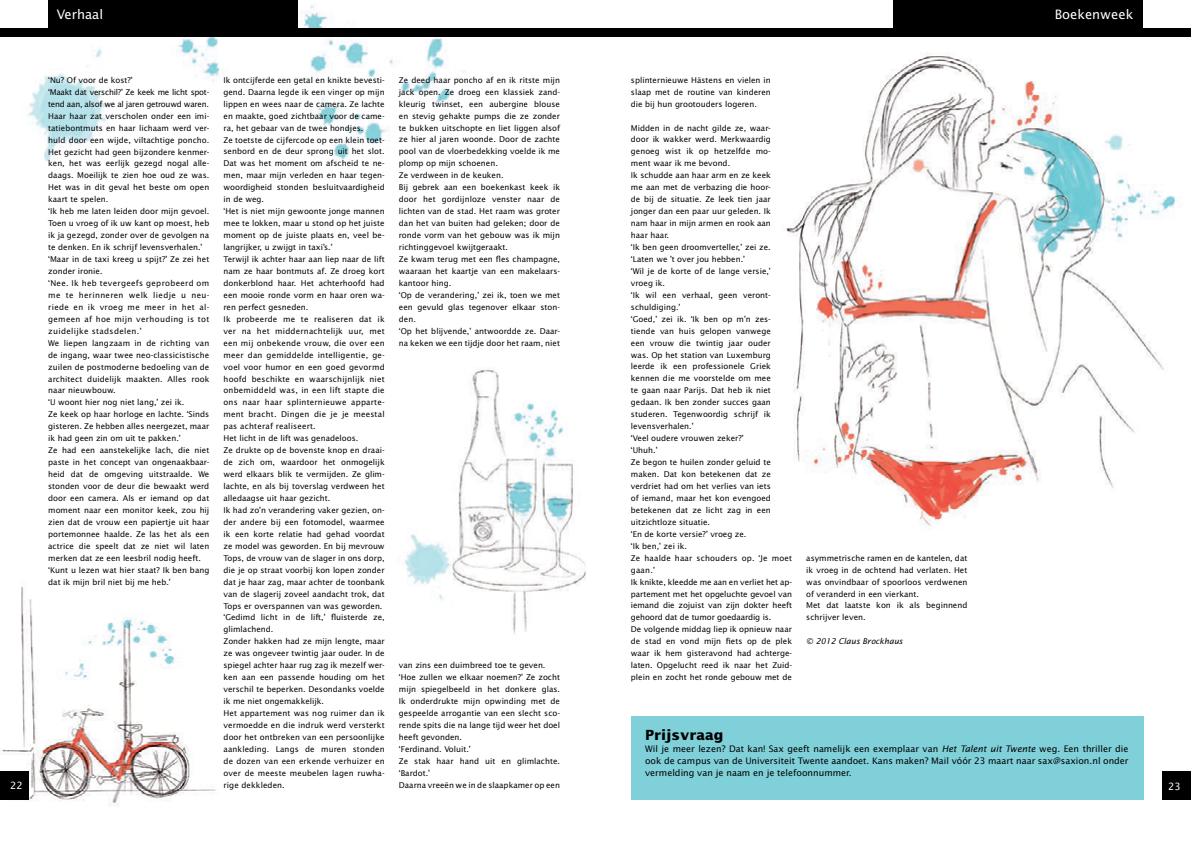
<style>
.page{position:relative;width:1191px;height:842px;background:#fff}
.page>*{position:absolute;margin:0;border:0;box-sizing:border-box;transform-origin:0 0}
.t1{font:700 14px "Lucida Sans Std";color:#000}
.t2{font:13px "Lucida Sans Std";color:#fff}
.t3{font:10px "Lucida Sans Std";color:#fff}
.t4{font:9px/12px "Lucida Sans Std";color:#000;text-align:justify}
.t5{font:8px/11.9px "Lucida Sans Std";color:#000}
.t6{font:italic 8px "Lucida Sans Std";color:#000}
.s1{font-style:italic}
</style>
<div class="page">
<div style="left:630px;top:716px;width:513px;height:83px;background:#80d0da"></div>
<img style="left:27px;top:0;width:438px;height:161px">
<img style="left:0;top:586px;width:216px;height:221px">
<img style="left:404px;top:370px;width:182px;height:265px">
<img style="left:786px;top:53px;width:391px;height:474px">
<div style="left:48px;top:0;width:249px;height:28px;background:#000"></div>
<div style="left:0;top:28px;width:595px;height:9px;background:#000"></div>
<div style="left:595px;top:28px;width:596px;height:9px;background:#000"></div>
<div style="left:1162px;top:771px;width:29px;height:28px;background:#000"></div>
<div style="left:893px;top:0;width:249px;height:28px;background:#000"></div>
<div style="left:0;top:771px;width:28px;height:28px;background:#000"></div>
<p class="t3" style="left:10px;top:780px;width:14px">22</p>
<h2 class="t2" style="left:57px;top:7px;width:48px">Verhaal</h2>
<p class="t5" style="left:48px;top:74px;width:163px">‘Nu? Of voor de kost?’<br>‘Maakt dat verschil?’ Ze keek me licht spot&shy;tend aan, alsof we al jaren getrouwd waren.<br>Haar haar zat verscholen onder een imi&shy;tatiebontmuts en haar lichaam werd ver&shy;huld door een wijde, viltachtige poncho.<br>Het gezicht had geen bijzondere kenmer&shy;ken, het was eerlijk gezegd nogal alle&shy;daags. Moeilijk te zien hoe oud ze was.<br>Het was in dit geval het beste om open kaart te spelen.<br>‘Ik heb me laten leiden door mijn gevoel.<br>Toen u vroeg of ik uw kant op moest, heb ik ja gezegd, zonder over de gevolgen na te denken. En ik schrijf levensverhalen.’ ‘Maar in de taxi kreeg u spijt?’ Ze zei het zonder ironie.<br>‘Nee. Ik heb tevergeefs geprobeerd om me te herinneren welk liedje u neu&shy;riede en ik vroeg me meer in het al&shy;gemeen af hoe mijn verhouding is tot zuidelijke stadsdelen.’<br>We liepen langzaam in de richting van de ingang, waar twee neo-classicistische zuilen de postmoderne bedoeling van de architect duidelijk maakten. Alles rook naar nieuwbouw.<br>‘U woont hier nog niet lang,’ zei ik.<br>Ze keek op haar horloge en lachte. ‘Sinds gisteren. Ze hebben alles neergezet, maar ik had geen zin om uit te pakken.’<br>Ze had een aanstekelijke lach, die niet paste in het concept van ongenaakbaar&shy;heid dat de omgeving uitstraalde. We stonden voor de deur die bewaakt werd door een camera. Als er iemand op dat moment naar een monitor keek, zou hij zien dat de vrouw een papiertje uit haar portemonnee haalde. Ze las het als een actrice die speelt dat ze niet wil laten merken dat ze een leesbril nodig heeft. ‘Kunt u lezen wat hier staat? Ik ben bang dat ik mijn bril niet bij me heb.’</p>
<p class="t5" style="left:223px;top:74px;width:163px">Ik ontcijferde een getal en knikte bevesti&shy;gend. Daarna legde ik een vinger op mijn lippen en wees naar de camera. Ze lachte en maakte, goed zichtbaar voor de came&shy;ra, het gebaar van de twee hondjes.<br>Ze toetste de cijfercode op een klein toet&shy;senbord en de deur sprong uit het slot.<br>Dat was het moment om afscheid te ne&shy;men, maar mijn verleden en haar tegen&shy;woordigheid stonden besluitvaardigheid in de weg.<br>‘Het is niet mijn gewoonte jonge mannen mee te lokken, maar u stond op het juiste moment op de juiste plaats en, veel be&shy;langrijker, u zwijgt in taxi’s.’<br>Terwijl ik achter haar aan liep naar de lift nam ze haar bontmuts af. Ze droeg kort donkerblond haar. Het achterhoofd had een mooie ronde vorm en haar oren wa&shy;ren perfect gesneden.<br>Ik probeerde me te realiseren dat ik ver na het middernachtelijk uur, met een mij onbekende vrouw, die over een meer dan gemiddelde intelligentie, ge&shy;voel voor humor en een goed gevormd hoofd beschikte en waarschijnlijk niet onbemiddeld was, in een lift stapte die ons naar haar splinternieuwe apparte&shy;ment bracht. Dingen die je je meestal pas achteraf realiseert.<br>Het licht in de lift was genadeloos.<br>Ze drukte op de bovenste knop en draai&shy;de zich om, waardoor het onmogelijk werd elkaars blik te vermijden. Ze glim&shy;lachte, en als bij toverslag verdween het alledaagse uit haar gezicht.<br>Ik had zo’n verandering vaker gezien, on&shy;der andere bij een fotomodel, waarmee ik een korte relatie had gehad voordat ze model was geworden. En bij mevrouw Tops, de vrouw van de slager in ons dorp, die je op straat voorbij kon lopen zonder dat je haar zag, maar achter de toonbank van de slagerij zoveel aandacht trok, dat Tops er overspannen van was geworden. ‘Gedimd licht in de lift,’ fluisterde ze, glimlachend.<br>Zonder hakken had ze mijn lengte, maar ze was ongeveer twintig jaar ouder. In de spiegel achter haar rug zag ik mezelf wer&shy;ken aan een passende houding om het verschil te beperken. Desondanks voelde ik me niet ongemakkelijk.<br>Het appartement was nog ruimer dan ik vermoedde en die indruk werd versterkt door het ontbreken van een persoonlijke aankleding. Langs de muren stonden de dozen van een erkende verhuizer en over de meeste meubelen lagen ruwha&shy;rige dekkleden.</p>
<p class="t5" style="left:399px;top:74px;width:163px">Ze deed haar poncho af en ik ritste mijn jack open. Ze droeg een klassiek zand&shy;kleurig twinset, een aubergine blouse en stevig gehakte pumps die ze zonder te bukken uitschopte en liet liggen alsof ze hier al jaren woonde. Door de zachte pool van de vloerbedekking voelde ik me plomp op mijn schoenen.<br>Ze verdween in de keuken.<br>Bij gebrek aan een boekenkast keek ik door het gordijnloze venster naar de lichten van de stad. Het raam was groter dan het van buiten had geleken; door de ronde vorm van het gebouw was ik mijn richtinggevoel kwijtgeraakt.<br>Ze kwam terug met een fles champagne, waaraan het kaartje van een makelaars&shy;kantoor hing.<br>‘Op de verandering,’ zei ik, toen we met een gevuld glas tegenover elkaar ston&shy;den.<br>‘Op het blijvende,’ antwoordde ze. Daar&shy;na keken we een tijdje door het raam, niet</p>
<p class="t5" style="left:399px;top:659px;width:163px">van zins een duimbreed toe te geven. ‘Hoe zullen we elkaar noemen?’ Ze zocht mijn spiegelbeeld in het donkere glas.<br>Ik onderdrukte mijn opwinding met de gespeelde arrogantie van een slecht sco&shy;rende spits die na lange tijd weer het doel heeft gevonden.<br>‘Ferdinand. Voluit.’<br>Ze stak haar hand uit en glimlachte. ‘Bardot.’<br>Daarna vreeën we in de slaapkamer op een</p>
<p class="t5" style="left:631px;top:74px;width:141px;text-align:justify">splinternieuwe Hästens en vielen in slaap met de routine van kinderen die bij hun grootouders logeren.</p>
<p class="t5" style="left:631px;top:122px;width:163px">Midden in de nacht gilde ze, waar-<br>door ik wakker werd. Merkwaardig genoeg wist ik op hetzelfde mo&shy;ment waar ik me bevond.<br>Ik schudde aan haar arm en ze keek<br>me aan met de verbazing die hoor-<br>de bij de situatie. Ze leek tien jaar jonger dan een paar uur geleden. Ik<br>nam haar in mijn armen en rook aan<br>haar haar.<br>‘Ik ben geen droomverteller,’ zei ze. ‘Laten we ’t over jou hebben.’<br>‘Wil je de korte of de lange versie,’ vroeg ik.<br>‘Ik wil een verhaal, geen veront&shy;schuldiging.’<br>‘Goed,’ zei ik. ‘Ik ben op m’n zes&shy;tiende van huis gelopen vanwege<br>een vrouw die twintig jaar ouder<br>was. Op het station van Luxemburg leerde ik een professionele Griek kennen die me voorstelde om mee<br>te gaan naar Parijs. Dat heb ik niet gedaan. Ik ben zonder succes gaan studeren. Tegenwoordig schrijf ik levensverhalen.’<br>‘Veel oudere vrouwen zeker?’<br>‘Uhuh.’<br>Ze begon te huilen zonder geluid te maken. Dat kon betekenen dat ze verdriet had om het verlies van iets<br>of iemand, maar het kon evengoed betekenen dat ze licht zag in een uitzichtloze situatie.<br>‘En de korte versie?’ vroeg ze.<br>‘Ik ben,’ zei ik.<br>Ze haalde haar schouders op. ‘Je moet gaan.’<br>Ik knikte, kleedde me aan en verliet het ap&shy;partement met het opgeluchte gevoel van iemand die zojuist van zijn dokter heeft gehoord dat de tumor goedaardig is.<br>De volgende middag liep ik opnieuw naar de stad en vond mijn fiets op de plek waar ik hem gisteravond had achterge&shy;laten. Opgelucht reed ik naar het Zuid&shy;plein en zocht het ronde gebouw met de</p>
<p class="t5" style="left:806px;top:552px;width:163px">asymmetrische ramen en de kantelen, dat ik vroeg in de ochtend had verlaten. Het was onvindbaar of spoorloos verdwenen of veranderd in een vierkant.<br>Met dat laatste kon ik als beginnend schrijver leven.</p>
<p class="t6" style="left:806px;top:637px;width:98px">© 2012 Claus Brockhaus</p>
<h2 class="t2" style="left:1054px;top:7px;width:80px">Boekenweek</h2>
<h1 class="t1" style="left:645px;top:727px;width:80px">Prijsvraag</h1>
<p class="t4" style="left:645px;top:743px;width:485px">Wil je meer lezen? Dat kan! Sax geeft namelijk een exemplaar van <span class="s1">Het Talent uit Twente</span> weg. Een thriller die ook de campus van de Universiteit Twente aandoet. Kans maken? Mail vóór 23 maart naar sax@saxion.nl onder vermelding van je naam en je telefoonnummer.</p>
<p class="t3" style="left:1168px;top:780px;width:14px">23</p>
</div>
